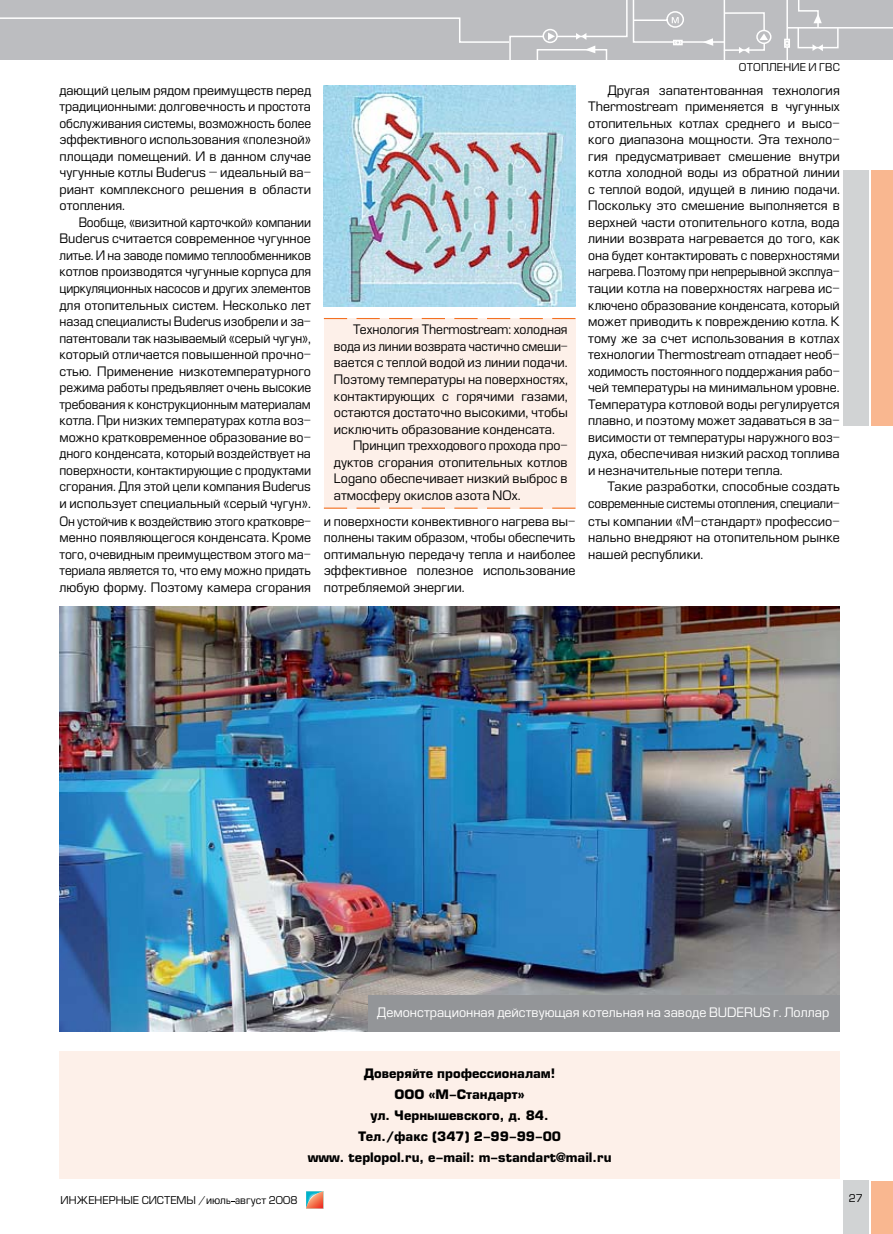
<style>
.page{position:relative;width:893px;height:1234px;background:#fff}
.page>*{position:absolute;margin:0;border:0;box-sizing:border-box;transform-origin:0 0}
.t1{font:12.75px/16.5px "Europe";color:#000;text-align:justify}
.t2{font:12.75px/16.5px "Europe";color:#000;text-align:justify;scale:.95 1}
.t3{font:700 12.75px/21px "Europe";color:#000;text-align:center}
.t4{font:12.75px/16.5px "Europe";letter-spacing:-.02em;color:#000;text-align:right}
.t5{font:12.75px "Europe";color:#fff}
.t6{font:10.5px "Europe";color:#000}
</style>
<div class="page">
<div style="left:872px;top:170px;width:21px;height:255px;background:#f9b790"></div>
<div style="left:872px;top:1180px;width:21px;height:53px;background:#f9b790"></div>
<div style="left:843px;top:1180px;width:26px;height:53px;background:#d1d3d4"></div>
<div style="left:843px;top:170px;width:26px;height:255px;background:#d1d3d4"></div>
<div style="left:60px;top:1050px;width:780px;height:128px;background:#fdf0e9"></div>
<div style="left:0;top:0;width:893px;height:60px;background:#bcbdc0"></div>
<svg style="left:306px;top:1191px;width:17px;height:17px"></svg>
<div style="left:324px;top:318px;width:251px;height:190px;background:#fdf0e9"></div>
<svg style="left:324px;top:318px;width:23px;height:1px"></svg>
<svg style="left:356px;top:318px;width:24px;height:1px"></svg>
<svg style="left:389px;top:318px;width:23px;height:1px"></svg>
<svg style="left:422px;top:318px;width:23px;height:1px"></svg>
<svg style="left:454px;top:318px;width:24px;height:1px"></svg>
<svg style="left:487px;top:318px;width:23px;height:1px"></svg>
<svg style="left:520px;top:318px;width:23px;height:1px"></svg>
<svg style="left:552px;top:318px;width:23px;height:1px"></svg>
<svg style="left:324px;top:507px;width:23px;height:1px"></svg>
<svg style="left:356px;top:507px;width:24px;height:1px"></svg>
<svg style="left:389px;top:507px;width:23px;height:1px"></svg>
<svg style="left:422px;top:507px;width:23px;height:1px"></svg>
<svg style="left:454px;top:507px;width:24px;height:1px"></svg>
<svg style="left:487px;top:507px;width:23px;height:1px"></svg>
<svg style="left:520px;top:507px;width:23px;height:1px"></svg>
<svg style="left:552px;top:507px;width:23px;height:1px"></svg>
<img style="left:60px;top:606px;width:780px;height:425px">
<img style="left:324px;top:85px;width:251px;height:221px">
<div style="left:368px;top:995px;width:472px;height:36px;background:#939598"></div>
<p class="t1" style="left:60px;top:82px;width:253px">дающий целым рядом преимуществ перед традиционными: долговечность и простота обслуживания системы, возможность более эффективного использования «полезной» площади помещений. И в данном случае чугунные котлы Buderus – идеальный ва&shy;риант комплексного решения в области отопления.</p>
<p class="t2" style="left:60px;top:214px;width:266px;text-indent:19px">Вообще, «визитной карточкой» компании Buderus считается современное чугунное литье. И на заводе помимо теплообменников котлов производятся чугунные корпуса для циркуляционных насосов и других элементов для отопительных систем. Несколько лет назад специалисты Buderus изобрели и за&shy;патентовали так называемый «серый чугун», который отличается повышенной прочно&shy;стью. Применение низкотемпературного режима работы предъявляет очень высокие требования к конструкционным материалам котла. При низких температурах котла воз&shy;можно кратковременное образование во&shy;дного конденсата, который воздействует на поверхности, контактирующие с продуктами сгорания. Для этой цели компания Buderus и использует специальный «серый чугун».</p>
<p class="t1" style="left:334px;top:321px;width:236px;text-indent:19px">Технология Thermostream: холодная вода из линии возврата частично смеши&shy;вается с теплой водой из линии подачи.<br>Поэтому температуры на поверхностях, контактирующих с горячими газами, остаются достаточно высокими, чтобы исключить образование конденсата.</p>
<p class="t1" style="left:334px;top:437px;width:235px;text-indent:19px">Принцип трехходового прохода про&shy;дуктов сгорания отопительных котлов Logano обеспечивает низкий выброс в атмосферу окислов азота NOx.</p>
<p class="t2" style="left:60px;top:513px;width:266px">Он устойчив к воздействию этого кратковре&shy;менно появляющегося конденсата. Кроме того, очевидным преимуществом этого ма&shy;териала является то, что ему можно придать любую форму. Поэтому камера сгорания</p>
<p class="t1" style="left:324px;top:513px;width:253px">и поверхности конвективного нагрева вы&shy;полнены таким образом, чтобы обеспечить оптимальную передачу тепла и наиболее эффективное полезное использование потребляемой энергии.</p>
<p class="t6" style="left:739px;top:61px;width:17px">Отопл</p>
<p class="t6" style="left:777px;top:61px;width:64px">ени е и ГВС</p>
<p class="t1" style="left:588px;top:82px;width:253px;text-indent:19px">Другая запатентованная технология Thermostream применяется в чугунных отопительных котлах среднего и высо&shy;кого диапазона мощности. Эта техноло&shy;гия предусматривает смешение внутри котла холодной воды из обратной линии с теплой водой, идущей в линию подачи.<br>Поскольку это смешение выполняется в верхней части отопительного котла, вода линии возврата нагревается до того, как она будет контактировать с поверхностями нагрева. Поэтому при непрерывной эксплуа&shy;тации котла на поверхностях нагрева ис&shy;ключено образование конденсата, который может приводить к повреждению котла. К тому же за счет использования в котлах технологии Thermostream отпадает необ&shy;ходимость постоянного поддержания рабо&shy;чей температуры на минимальном уровне.<br>Температура котловой воды регулируется плавно, и поэтому может задаваться в за&shy;висимости от температуры наружного воз&shy;духа, обеспечивая низкий расход топлива и незначительные потери тепла.</p>
<p class="t4" style="left:588px;top:478px;width:253px">Такие разработки, способные создать современные системы отопления, специали-</p>
<p class="t1" style="left:588px;top:513px;width:253px">сты компании «М-стандарт» профессио&shy;нально внедряют на отопительном рынке нашей республики.</p>
<p class="t5" style="left:377px;top:1004px;width:454px">Демонстрационная действующая котельная на заводе BUDERUS г. Лоллар</p>
<p class="t3" style="left:308px;top:1062px;width:305px">Доверяйте профессионалам!<br>ООО «М-Стандарт»<br>ул. Чернышевского, д. 84.<br>Тел./факс (347) 2-99-99-00<br>www. teplopol.ru, e-mail: m-standart@mail.ru</p>
<p class="t6" style="left:61px;top:1193px;width:238px">ИНЖЕНЕРНЫЕ СИСТЕМЫ /июль август 2008</p>
<p class="t6" style="left:849px;top:1191px;width:16px">27</p>
</div>
